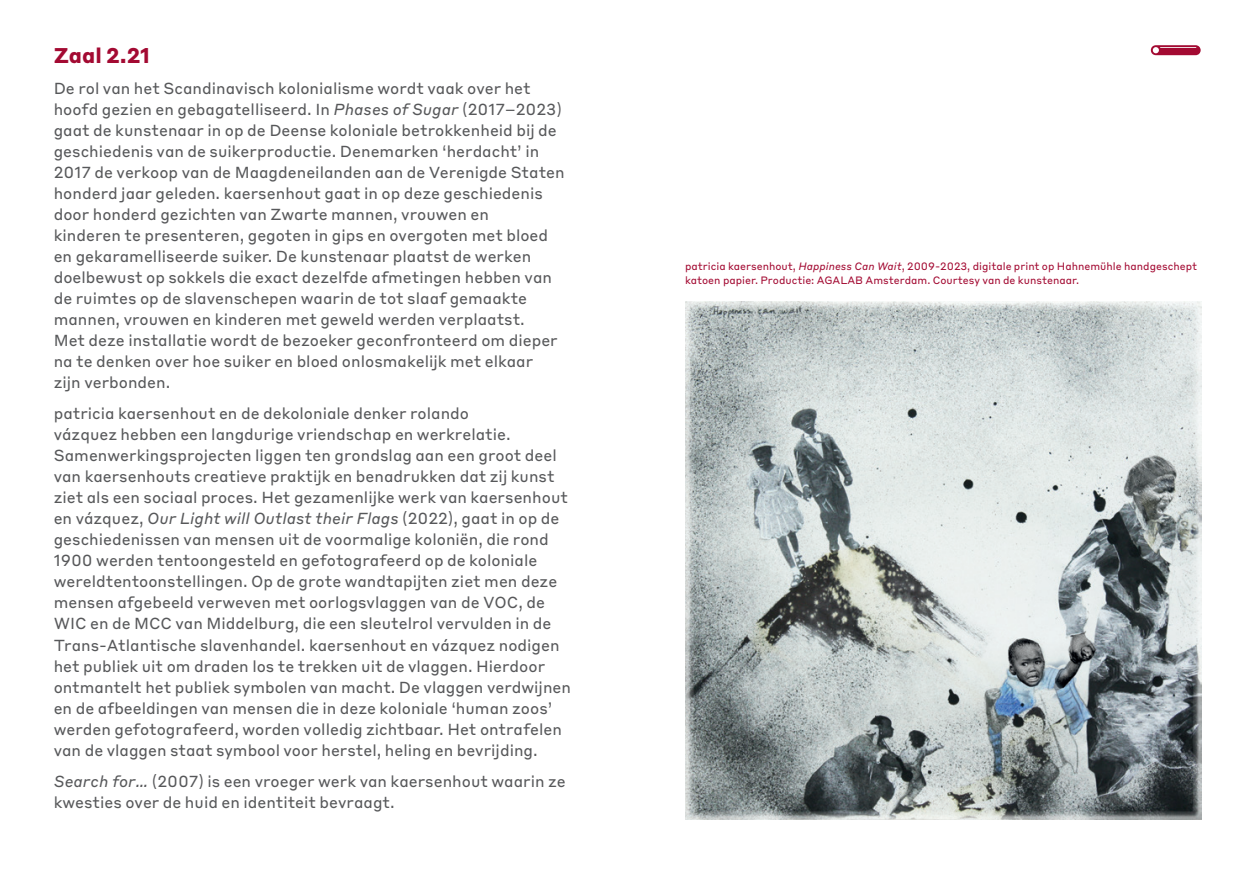
<style>
.page{position:relative;width:1241px;height:869px;background:#fff}
.page>*{position:absolute;margin:0;border:0;box-sizing:border-box;transform-origin:0 0}
.BF_BL_Cover_Logo_Text_Small{font:52.5px "Bonnefanten Block";color:#a30a32}
.BF_BL_Body{font:700 21px "Styrene B";color:#a30a32}
.BF_BL_Body-2{font:15.75px/21px "Styrene B";color:#57585a}
.BF_BL_Body_Small_Caption{font:10.5px/14px "Styrene B";color:#a30a32}
.s1{font-style:italic}
</style>
<div class="page">
<img style="left:685px;top:301px;width:515px;height:518px">
<p class="BF_BL_Body" style="left:54px;top:38px;width:98px">Zaal 2.21</p>
<p class="BF_BL_Body-2" style="left:54px;top:77px;width:512px">De rol van het Scandinavisch kolonialisme wordt vaak over het hoofd gezien en gebagatelliseerd. In <span class="s1">Phases of Sugar</span> (2017–2023) gaat de kunstenaar in op de Deense koloniale betrokkenheid bij de geschiedenis van de suikerproductie. Denemarken ‘herdacht’ in 2017 de verkoop van de Maagdeneilanden aan de Verenigde Staten honderd jaar geleden. kaersenhout gaat in op deze geschiedenis door honderd gezichten van Zwarte mannen, vrouwen en<br>kinderen te presenteren, gegoten in gips en overgoten met bloed en gekaramelliseerde suiker. De kunstenaar plaatst de werken doelbewust op sokkels die exact dezelfde afmetingen hebben van de ruimtes op de slavenschepen waarin de tot slaaf gemaakte mannen, vrouwen en kinderen met geweld werden verplaatst.<br>Met deze installatie wordt de bezoeker geconfronteerd om dieper na te denken over hoe suiker en bloed onlosmakelijk met elkaar<br>zijn verbonden.</p>
<p class="BF_BL_Body-2" style="left:54px;top:401px;width:519px">patricia kaersenhout en de dekoloniale denker rolando<br>vázquez hebben een langdurige vriendschap en werkrelatie.<br>Samenwerkingsprojecten liggen ten grondslag aan een groot deel van kaersenhouts creatieve praktijk en benadrukken dat zij kunst ziet als een sociaal proces. Het gezamenlijke werk van kaersenhout en vázquez, <span class="s1">Our Light will Outlast their Flags</span> (2022), gaat in op de geschiedenissen van mensen uit de voormalige koloniën, die rond 1900 werden tentoongesteld en gefotografeerd op de koloniale wereldtentoonstellingen. Op de grote wandtapijten ziet men deze mensen afgebeeld verweven met oorlogsvlaggen van de VOC, de WIC en de MCC van Middelburg, die een sleutelrol vervulden in de Trans-Atlantische slavenhandel. kaersenhout en vázquez nodigen het publiek uit om draden los te trekken uit de vlaggen. Hierdoor ontmantelt het publiek symbolen van macht. De vlaggen verdwijnen en de afbeeldingen van mensen die in deze koloniale ‘human zoos’ werden gefotografeerd, worden volledig zichtbaar. Het ontrafelen van de vlaggen staat symbool voor herstel, heling en bevrijding.</p>
<p class="BF_BL_Body-2" style="left:54px;top:768px;width:513px"><span class="s1">Search for…</span> (2007) is een vroeger werk van kaersenhout waarin ze kwesties over de huid en identiteit bevraagt.</p>
<p class="BF_BL_Cover_Logo_Text_Small" style="left:1149px;top:18px;width:53px">—</p>
<p class="BF_BL_Body_Small_Caption" style="left:685px;top:258px;width:513px">patricia kaersenhout, <span class="s1">Happiness Can Wait</span>, 2009-2023, digitale print op Hahnemühle handgeschept katoen papier. Productie: AGALAB Amsterdam. Courtesy van de kunstenaar.</p>
</div>
